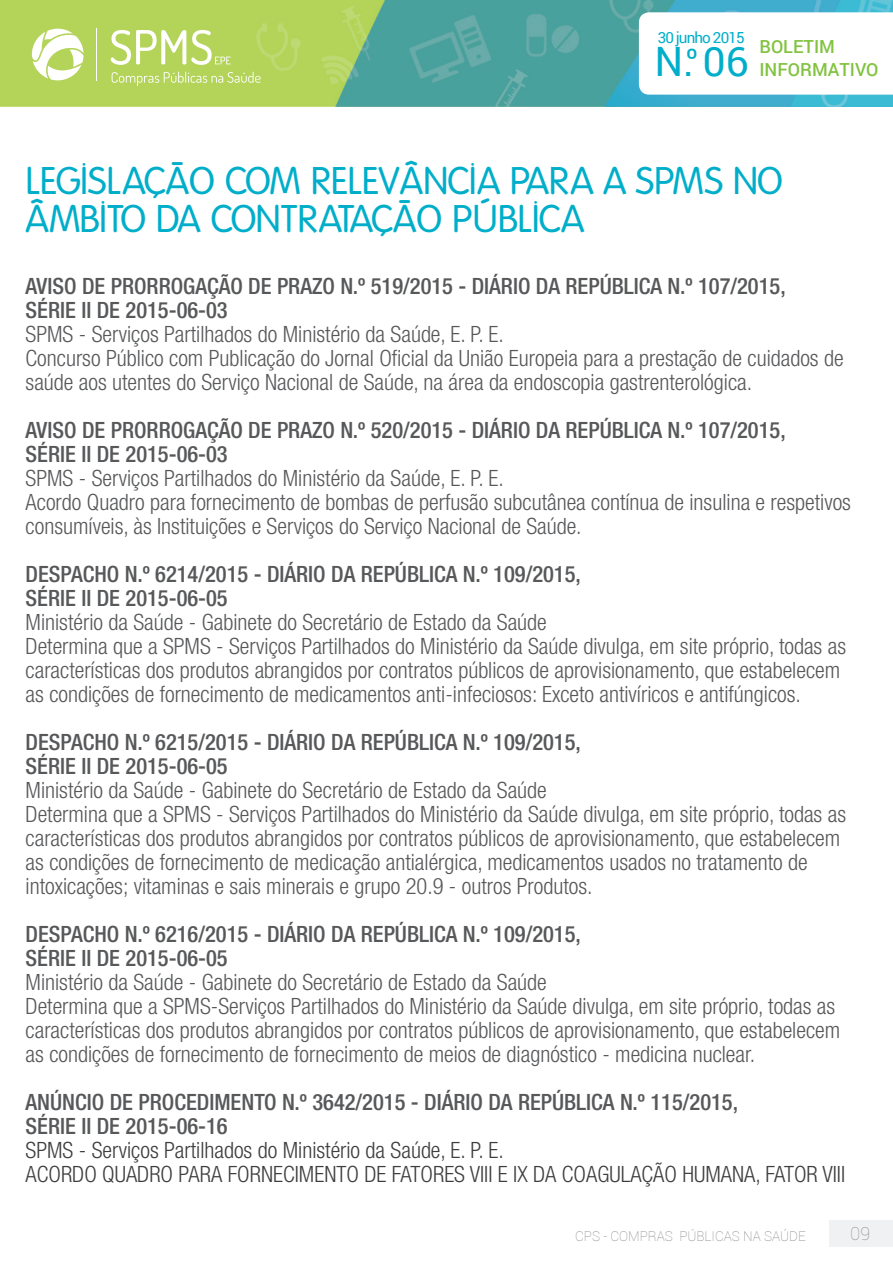
<style>
.page{position:relative;width:893px;height:1263px;background:#fff}
.page>*{position:absolute;margin:0;border:0;box-sizing:border-box;transform-origin:0 0}
.t1{font:40.5px "Roboto";color:#00aeca}
.t2{font:37.5px/37.5px "Folks";color:#00aeca}
.t3{font:300 condensed 22.5px/24px "Helvetica Neue LT Std";color:#57585a}
.t4{font:500 condensed 22.5px "Helvetica Neue LT Std";color:#57585a}
.t5{font:300 condensed 22.5px "Helvetica Neue LT Std";color:#3e3e3f}
.t6{font:500 18px/22.8px "Roboto";color:#81c340}
.t7{font:100 18px "Roboto";color:#939598}
.t8{font:15.3px "Roboto";letter-spacing:-.06em;color:#00aeca}
.t9{font:100 13.5px "Roboto";color:#808285}
</style>
<div class="page">
<div style="left:829px;top:1219px;width:64px;height:27px;background:#f0f1f2"></div>
<img style="left:0;top:0;width:893px;height:107px">
<svg style="left:639px;top:12px;width:254px;height:83px"></svg>
<svg style="left:111px;top:30px;width:120px;height:35px"></svg>
<hr style="left:96px;top:28px;width:1px;height:53px;background:#fff">
<svg style="left:32px;top:29px;width:52px;height:51px"></svg>
<svg style="left:112px;top:72px;width:149px;height:14px;background:#c0db74"></svg>
<p class="t8" style="left:658px;top:27px;width:88px">30 junho 2015</p>
<h1 class="t1" style="left:654px;top:33px;width:96px">N.<sup>º</sup> 06</h1>
<p class="t6" style="left:759px;top:35px;width:121px">BOLETIM<br>INFORMATIVO</p>
<p class="t2" style="left:26px;top:163px;width:759px">LEGISLAÇÃO COM RELEVÂNCIA PARA A SPMS NO<br>ÂMBITO DA CONTRATAÇÃO PÚBLICA</p>
<p class="t4" style="left:26px;top:272px;width:762px">AVISO DE PRORROGAÇÃO DE PRAZO N.º 519/2015 - DIÁRIO DA REPÚBLICA N.º 107/2015,</p>
<p class="t4" style="left:26px;top:296px;width:204px">SÉRIE II DE 2015-06-03</p>
<p class="t3" style="left:26px;top:322px;width:480px">SPMS - Serviços Partilhados do Ministério da Saúde, E. P. E.</p>
<p class="t3" style="left:26px;top:346px;width:820px">Concurso Público com Publicação do Jornal Oficial da União Europeia para a prestação de cuidados de saúde aos utentes do Serviço Nacional de Saúde, na área da endoscopia gastrenterológica.</p>
<p class="t4" style="left:26px;top:416px;width:762px">AVISO DE PRORROGAÇÃO DE PRAZO N.º 520/2015 - DIÁRIO DA REPÚBLICA N.º 107/2015,</p>
<p class="t4" style="left:26px;top:440px;width:204px">SÉRIE II DE 2015-06-03</p>
<p class="t3" style="left:26px;top:466px;width:480px">SPMS - Serviços Partilhados do Ministério da Saúde, E. P. E.</p>
<p class="t3" style="left:26px;top:490px;width:827px">Acordo Quadro para fornecimento de bombas de perfusão subcutânea contínua de insulina e respetivos consumíveis, às Instituições e Serviços do Serviço Nacional de Saúde.</p>
<p class="t4" style="left:26px;top:560px;width:557px">DESPACHO N.º 6214/2015 - DIÁRIO DA REPÚBLICA N.º 109/2015,</p>
<p class="t4" style="left:26px;top:584px;width:204px">SÉRIE II DE 2015-06-05</p>
<p class="t3" style="left:26px;top:610px;width:523px">Ministério da Saúde - Gabinete do Secretário de Estado da Saúde</p>
<p class="t3" style="left:26px;top:634px;width:822px">Determina que a SPMS - Serviços Partilhados do Ministério da Saúde divulga, em site próprio, todas as características dos produtos abrangidos por contratos públicos de aprovisionamento, que estabelecem as condições de fornecimento de medicamentos anti-infeciosos: Exceto antivíricos e antifúngicos.</p>
<p class="t4" style="left:26px;top:728px;width:557px">DESPACHO N.º 6215/2015 - DIÁRIO DA REPÚBLICA N.º 109/2015,</p>
<p class="t4" style="left:26px;top:752px;width:204px">SÉRIE II DE 2015-06-05</p>
<p class="t3" style="left:26px;top:778px;width:523px">Ministério da Saúde - Gabinete do Secretário de Estado da Saúde</p>
<p class="t3" style="left:26px;top:802px;width:822px">Determina que a SPMS - Serviços Partilhados do Ministério da Saúde divulga, em site próprio, todas as características dos produtos abrangidos por contratos públicos de aprovisionamento, que estabelecem as condições de fornecimento de medicação antialérgica, medicamentos usados no tratamento de intoxicações; vitaminas e sais minerais e grupo 20.9 - outros Produtos.</p>
<p class="t4" style="left:26px;top:920px;width:557px">DESPACHO N.º 6216/2015 - DIÁRIO DA REPÚBLICA N.º 109/2015,</p>
<p class="t4" style="left:26px;top:944px;width:204px">SÉRIE II DE 2015-06-05</p>
<p class="t3" style="left:26px;top:970px;width:523px">Ministério da Saúde - Gabinete do Secretário de Estado da Saúde</p>
<p class="t3" style="left:26px;top:994px;width:816px">Determina que a SPMS-Serviços Partilhados do Ministério da Saúde divulga, em site próprio, todas as características dos produtos abrangidos por contratos públicos de aprovisionamento, que estabelecem as condições de fornecimento de fornecimento de meios de diagnóstico - medicina nuclear.</p>
<p class="t4" style="left:26px;top:1088px;width:714px">ANÚNCIO DE PROCEDIMENTO N.º 3642/2015 - DIÁRIO DA REPÚBLICA N.º 115/2015,</p>
<p class="t4" style="left:26px;top:1112px;width:204px">SÉRIE II DE 2015-06-16</p>
<p class="t5" style="left:26px;top:1137px;width:480px">SPMS - Serviços Partilhados do Ministério da Saúde, E. P. E.</p>
<p class="t5" style="left:26px;top:1161px;width:821px">ACORDO QUADRO PARA FORNECIMENTO DE FATORES VIII E IX DA COAGULAÇÃO HUMANA, FATOR VIII</p>
<p class="t9" style="left:575px;top:1226px;width:232px">CPS - COMPRAS PÚBLICAS NA SAÚDE</p>
<p class="t7" style="left:850px;top:1221px;width:22px">09</p>
</div>
